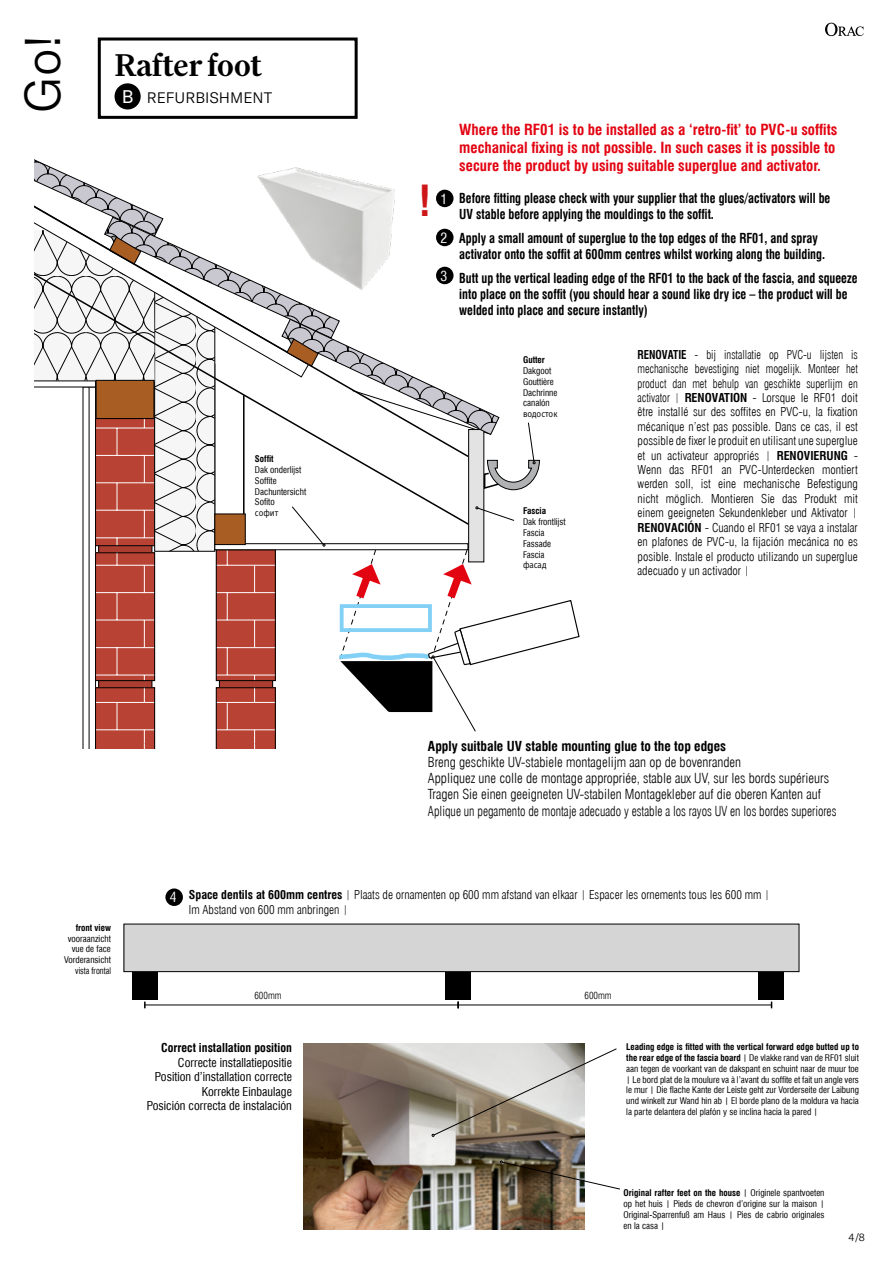
<style>
.page{position:relative;width:893px;height:1263px;background:#fff}
.page>*{position:absolute;margin:0;border:0;box-sizing:border-box;transform-origin:0 0}
.t1{font:300 49.5px "GT America";color:#000}
.t2{font:700 condensed 41.85px "Swiss 721 TL";color:#cd1618}
.t3{font:700 33px "Family";color:#000}
.t4{font:700 condensed 15px/18px "Swiss 721 TL";color:#e30412}
.t5{font:300 15px "GT America";color:#000}
.t6{font:condensed 13.8px "Swiss 721 TL";color:#fff}
.t7{font:700 condensed 13.5px/16.2px "Swiss 721 TL";color:#000;scale:.9 1}
.t8{font:300 condensed 13.5px/16.2px "Swiss 721 TL";color:#000}
.t9{font:700 condensed 13.5px "Swiss 721 TL";color:#000}
.t10{font:300 condensed 12px/14.4px "Swiss 721 TL";color:#000;text-align:justify;scale:.9 1}
.t11{font:300 condensed 12px/14.4px "Swiss 721 TL";color:#000}
.t12{font:condensed 12px/14.4px "Swiss 721 TL";color:#000;text-align:right}
.t13{font:700 condensed 12px "Swiss 721 TL";color:#000}
.t14{font:300 10.5px "GT America";color:#000}
.t15{font:300 condensed 9.75px "Swiss 721 TL";color:#000}
.t16{font:condensed 9px/10.8px "Swiss 721 TL";color:#000}
.t17{font:700 condensed 9px "Swiss 721 TL";color:#000}
.t18{font:9px "Fira Sans";color:#000;scale:.9 1}
.s1{font-weight:400;font-size:18px;color:#fff}
.s2{font-weight:700}
</style>
<div class="page">
<svg style="left:825px;top:23px;width:39px;height:13px"></svg>
<img style="left:304px;top:1043px;width:280px;height:187px">
<svg style="left:500px;top:1161px;width:120px;height:29px"></svg>
<svg style="left:432px;top:1048px;width:185px;height:89px"></svg>
<div style="left:133px;top:966px;width:25px;height:34px;background:#000"></div>
<div style="left:446px;top:966px;width:25px;height:34px;background:#000"></div>
<div style="left:759px;top:966px;width:25px;height:34px;background:#000"></div>
<div style="left:124px;top:924px;width:675px;height:48px;background:#d5d5d5"></div>
<div style="left:124px;top:924px;width:675px;height:48px;border:1px solid #000"></div>
<hr style="left:145px;top:1005px;width:313px;height:1px;background:#000">
<svg style="left:144px;top:1001px;width:2px;height:7px"></svg>
<hr style="left:458px;top:1005px;width:314px;height:1px;background:#000">
<svg style="left:457px;top:1001px;width:2px;height:7px"></svg>
<div style="left:165px;top:888px;width:18px;height:18px;background:#000;border-radius:50%"></div>
<svg style="left:34px;top:115px;width:546px;height:633px"></svg>
<img style="left:253px;top:164px;width:148px;height:129px">
<div style="left:115px;top:83px;width:26px;height:26px;background:#000;border-radius:50%"></div>
<div style="left:98px;top:38px;width:260px;height:81px;border:3px solid #000"></div>
<h1 class="t1" style="left:14px;top:113px;width:80px;rotate:-90deg">Go!</h1>
<h3 class="t3" style="left:115px;top:46px;width:149px">Rafter foot</h3>
<h3 class="t5" style="left:122px;top:89px;width:152px"><span class="s1">B</span> REFURBISHMENT</h3>
<p class="t17" style="left:255px;top:453px;width:20px">Soffit</p>
<p class="t16" style="left:255px;top:464px;width:53px">Dak onderlijst<br>Soffite<br>Dachuntersicht<br>Sofito</p>
<p class="t18" style="left:255px;top:506px;width:27px">софит</p>
<h2 class="t2" style="left:419px;top:175px;width:14px">!</h2>
<h3 class="t6" style="left:441px;top:190px;width:8px">1</h3>
<h3 class="t6" style="left:441px;top:229px;width:8px">2</h3>
<h3 class="t6" style="left:441px;top:267px;width:8px">3</h3>
<h3 class="t4" style="left:459px;top:120px;width:380px">Where the RF01 is to be installed as a ‘retro-fit’ to PVC-u soffits mechanical fixing is not possible. In such cases it is possible to secure the product by using suitable superglue and activator.</h3>
<h3 class="t7" style="left:459px;top:190px;width:414px">Before fitting please check with your supplier that the glues/activators will be<br>UV stable before applying the mouldings to the soffit.</h3>
<h3 class="t7" style="left:459px;top:230px;width:408px">Apply a small amount of superglue to the top edges of the RF01, and spray activator onto the soffit at 600mm centres whilst working along the building.</h3>
<h3 class="t7" style="left:459px;top:270px;width:444px">Butt up the vertical leading edge of the RF01 to the back of the fascia, and squeeze into place on the soffit (you should hear a sound like dry ice – the product will be welded into place and secure instantly)</h3>
<p class="t17" style="left:523px;top:354px;width:23px">Gutter</p>
<p class="t16" style="left:523px;top:365px;width:36px">Dakgoot<br>Gouttière<br>Dachrinne canalón</p>
<p class="t18" style="left:523px;top:407px;width:40px">водосток</p>
<p class="t17" style="left:523px;top:505px;width:25px">Fascia</p>
<p class="t16" style="left:523px;top:516px;width:44px">Dak frontlijst<br>Fascia<br>Fassade<br>Fascia</p>
<p class="t18" style="left:523px;top:558px;width:28px">фасад</p>
<p class="t10" style="left:638px;top:347px;width:246px"><span class="s2">RENOVATIE</span> - bij installatie op PVC-u lijsten is mechanische bevestiging niet mogelijk. Monteer het product dan met behulp van geschikte superlijm en activator | <span class="s2">RENOVATION</span> - Lorsque le RF01 doit être installé sur des soffites en PVC-u, la fixation mécanique n’est pas possible. Dans ce cas, il est possible de fixer le produit en utilisant une superglue et un activateur appropriés | <span class="s2">RENOVIERUNG</span> - Wenn das RF01 an PVC-Unterdecken montiert werden soll, ist eine mechanische Befestigung nicht möglich. Montieren Sie das Produkt mit einem geeigneten Sekundenkleber und Aktivator | <span class="s2">RENOVACIÓN</span> - Cuando el RF01 se vaya a instalar en plafones de PVC-u, la fijación mecánica no es posible. Instale el producto utilizando un superglue adecuado y un activador |</p>
<h3 class="t9" style="left:428px;top:737px;width:300px">Apply suitbale UV stable mounting glue to the top edges</h3>
<p class="t8" style="left:428px;top:754px;width:410px">Breng geschikte UV-stabiele montagelijm aan op de bovenranden<br>Appliquez une colle de montage appropriée, stable aux UV, sur les bords supérieurs Tragen Sie einen geeigneten UV-stabilen Montagekleber auf die oberen Kanten auf Aplique un pegamento de montaje adecuado y estable a los rayos UV en los bordes superiores</p>
<h3 class="t6" style="left:170px;top:889px;width:8px">4</h3>
<h3 class="t11" style="left:189px;top:887px;width:583px"><span class="s2">Space dentils at 600mm centres</span> | Plaats de ornamenten op 600 mm afstand van elkaar | Espacer les ornements tous les 600 mm |<br>Im Abstand von 600 mm anbringen |</h3>
<p class="t17" style="left:76px;top:922px;width:37px">front view</p>
<p class="t16" style="left:64px;top:933px;width:48px;text-align:right">vooraanzicht vue de face<br>Vorderansicht vista frontal</p>
<p class="t15" style="left:254px;top:990px;width:29px">600mm</p>
<p class="t15" style="left:584px;top:990px;width:29px">600mm</p>
<h3 class="t13" style="left:161px;top:1040px;width:132px">Correct installation position</h3>
<h3 class="t12" style="left:147px;top:1055px;width:147px">Correcte installatiepositie<br>Position d’installation correcte<br>Korrekte Einbaulage<br>Posición correcta de instalación</h3>
<p class="t16" style="left:626px;top:1041px;width:234px;text-align:justify"><span class="s2">Leading edge is fitted with the vertical forward edge butted up to the rear edge of the fascia board</span> | De vlakke rand van de RF01 sluit aan tegen de voorkant van de dakspant en schuint naar de muur toe | Le bord plat de la moulure va à l’avant du soffite et fait un angle vers le mur | Die flache Kante der Leiste geht zur Vorderseite der Laibung und winkelt zur Wand hin ab | El borde plano de la moldura va hacia la parte delantera del plafón y se inclina hacia la pared |</p>
<p class="t16" style="left:624px;top:1187px;width:202px;text-align:justify"><span class="s2">Original rafter feet on the house</span> | Originele spantvoeten op het huis | Pieds de chevron d’origine sur la maison | Original-Sparrenfuß am Haus | Pies de cabrio originales en la casa |</p>
<p class="t14" style="left:849px;top:1231px;width:18px">4/8</p>
</div>
